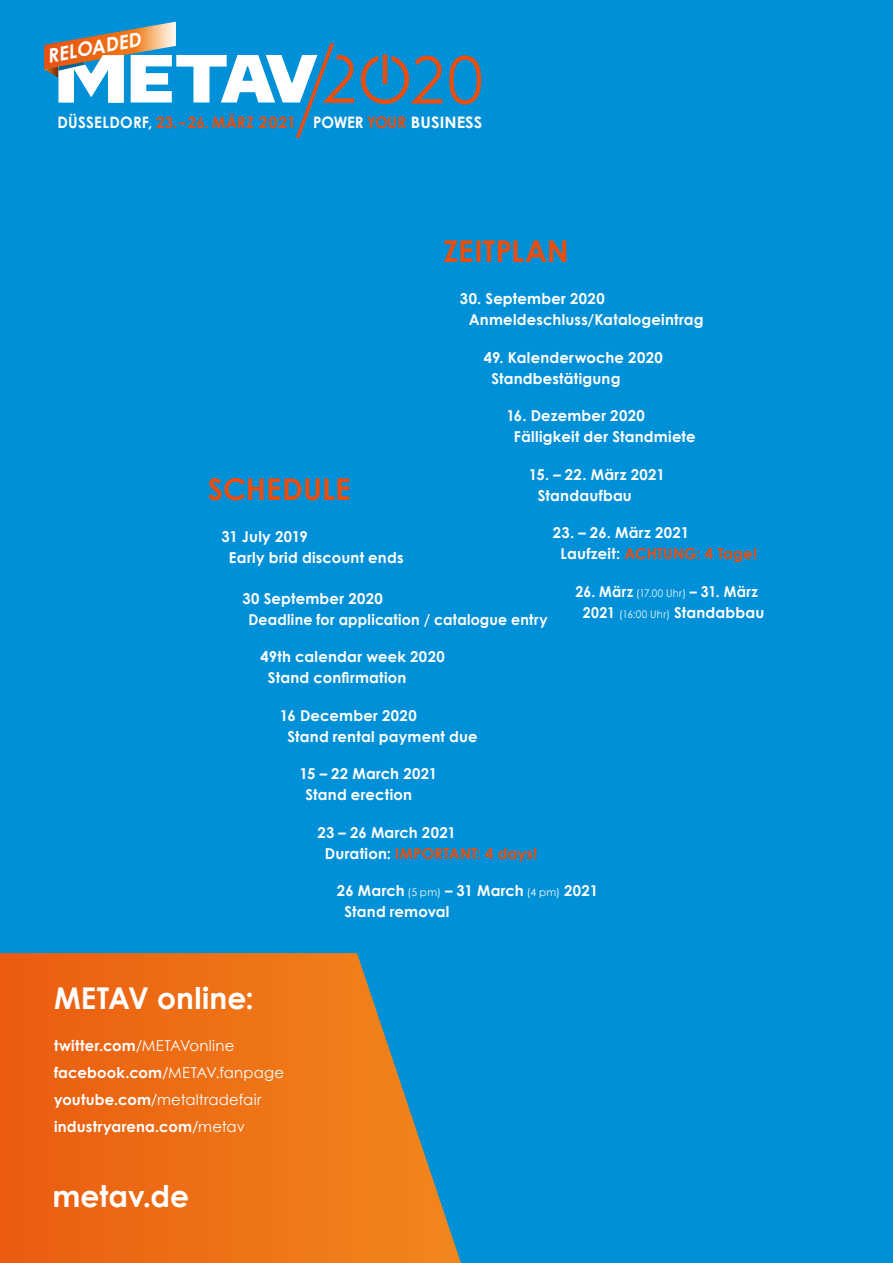
<style>
.page{position:relative;width:893px;height:1263px;background:#0090d7}
.page>*{position:absolute;margin:0;border:0;box-sizing:border-box;transform-origin:0 0}
.t1{font:700 30px "Century Gothic";color:#fff}
.t2{font:700 30px "Century Gothic";color:#e94e0f}
.t3{font:italic 700 19.35px "Century Gothic";color:#fff}
.t4{font:700 15.75px "Century Gothic";letter-spacing:.025em;color:#e94e0f;scale:.95 1}
.t5{font:700 15px/21px "Century Gothic";letter-spacing:.015em;color:#fff}
.t6{font:700 15px/21px "Century Gothic";letter-spacing:.015em;color:#fff;text-align:center;scale:.94 1}
.s1{color:#fff}
.s2{font-size:15.9px;color:#fff}
.s3{font-size:15.9px}
.s4{color:#e94e0f}
.s5{font-weight:400;font-size:10.5px}
.s6{font-weight:400}
</style>
<div class="page">
<svg style="left:0;top:953px;width:461px;height:310px;background:#d2732b"></svg>
<img style="left:44px;top:69px;width:14px;height:9px">
<svg style="left:449px;top:55px;width:32px;height:50px"></svg>
<svg style="left:361px;top:56px;width:81px;height:48px"></svg>
<hr style="left:383px;top:54px;width:4px;height:30px;background:#e94e0f">
<svg style="left:131px;top:43px;width:223px;height:95px"></svg>
<img style="left:44px;top:22px;width:132px;height:47px">
<img style="left:44px;top:45px;width:17px;height:24px">
<svg style="left:58px;top:55px;width:66px;height:48px"></svg>
<p class="t3" style="left:45px;top:44px;width:96px;rotate:-10deg">RELOADED</p>
<p class="t4" style="left:57px;top:112px;width:449px"><span class="s1">DÜSSELDORF,</span> 23. – 26. MÄRZ 2021 <span class="s2">POWER</span> <span class="s3">YOUR</span> <span class="s2">BUSINESS</span></p>
<h1 class="t2" style="left:443px;top:232px;width:127px">ZEITPLAN</h1>
<p class="t5" style="left:469px;top:288px;width:236px;text-indent:-9px">30. September 2020<br>Anmeldeschluss/Katalogeintrag</p>
<p class="t5" style="left:491px;top:346px;width:173px;text-indent:-7px">49. Kalenderwoche 2020<br>Standbestätigung</p>
<p class="t5" style="left:514px;top:405px;width:183px;text-indent:-7px">16. Dezember 2020<br>Fälligkeit der Standmiete</p>
<p class="t5" style="left:538px;top:463px;width:128px;text-indent:-9px">15. – 22. März 2021<br>Standaufbau</p>
<p class="t5" style="left:560px;top:522px;width:198px;text-indent:-7px">23. – 26. März 2021<br>Laufzeit: <span class="s4">ACHTUNG: 4 Tage!</span></p>
<p class="t6" style="left:575px;top:580px;width:203px">26. März <span class="s5">(17.00 Uhr)</span> – 31. März<br>2021 <span class="s5">(16:00 Uhr)</span> Standabbau</p>
<h1 class="t2" style="left:208px;top:470px;width:144px">SCHEDULE</h1>
<p class="t5" style="left:229px;top:526px;width:176px;text-indent:-7px">31 July 2019<br>Early brid discount ends</p>
<p class="t5" style="left:248px;top:587px;width:301px;text-indent:-6px">30 September 2020<br>Deadline for application / catalogue entry</p>
<p class="t5" style="left:268px;top:646px;width:178px;text-indent:-7px">49th calendar week 2020<br>Stand confirmation</p>
<p class="t5" style="left:287px;top:704px;width:192px;text-indent:-7px">16 December 2020<br>Stand rental payment due</p>
<p class="t5" style="left:305px;top:763px;width:133px;text-indent:-6px">15 – 22 March 2021<br>Stand erection</p>
<p class="t5" style="left:325px;top:821px;width:214px;text-indent:-7px">23 – 26 March 2021<br>Duration: <span class="s4">IMPORTANT: 4 days!</span></p>
<p class="t5" style="left:344px;top:880px;width:255px;text-indent:-8px">26 March <span class="s5">(5 pm)</span> – 31 March <span class="s5">(4 pm)</span> 2021<br>Stand removal</p>
<h1 class="t1" style="left:54px;top:979px;width:201px">METAV online:</h1>
<p class="t5" style="left:54px;top:1032px;width:231px;line-height:27px">twitter.com<span class="s6">/METAVonline </span>facebook.com<span class="s6">/METAV.fanpage </span>youtube.com<span class="s6">/metaltradefair </span>industryarena.com<span class="s6">/metav</span></p>
<h1 class="t1" style="left:53px;top:1177px;width:138px">metav.de</h1>
</div>
